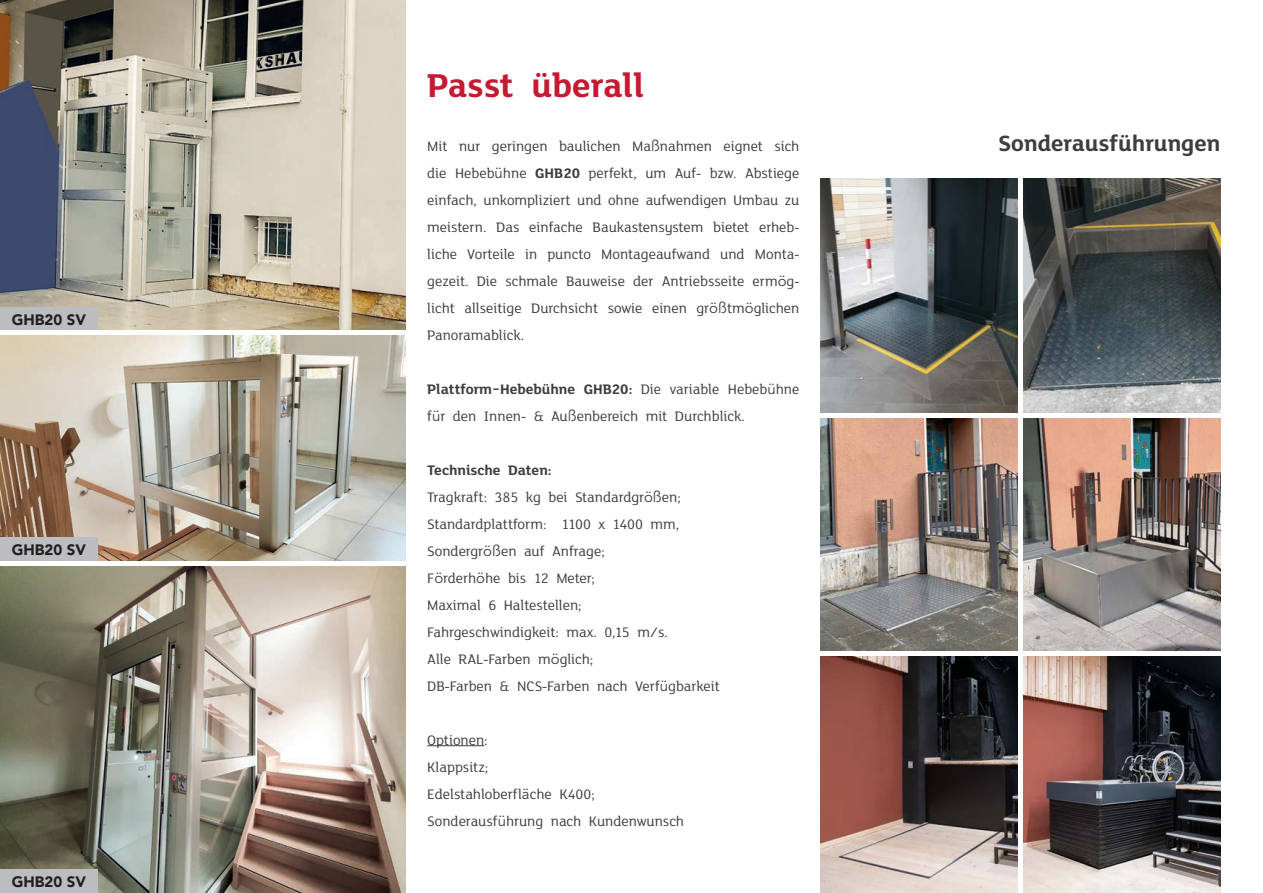
<style>
.page{position:relative;width:1263px;height:893px;background:#fff}
.page>*{position:absolute;margin:0;border:0;box-sizing:border-box;transform-origin:0 0}
.t1{font:700 36px "FS Lola";color:#c61a32}
.t2{font:700 24px "FS Lola";color:#3e3e3f}
.t3{font:15px/27px "FS Lola";color:#3e3e3f;text-align:justify}
.t4{font:900 15px "Avenir LT Std";color:#231f20}
.t5{font:700 15px "FS Lola";color:#3e3e3f}
.s1{font-family:"Avenir LT Std"}
.s2{font-weight:700}
</style>
<div class="page">
<img style="left:0;top:0;width:406px;height:893px">
<img style="left:821px;top:179px;width:399px;height:714px">
<hr style="left:427px;top:745px;width:57px;height:1px;background:#3e3e3f">
<div style="left:0;top:870px;width:98px;height:23px;background:#bcbdc0"></div>
<div style="left:0;top:537px;width:98px;height:24px;background:#bcbdc0"></div>
<div style="left:0;top:307px;width:98px;height:24px;background:#bcbdc0"></div>
<div style="left:1018px;top:178px;width:5px;height:715px;background:#fff"></div>
<hr style="left:819px;top:414px;width:408px;height:4px;background:#fff">
<hr style="left:819px;top:652px;width:408px;height:4px;background:#fff">
<hr style="left:0;top:331px;width:407px;height:4px;background:#fff">
<hr style="left:0;top:561px;width:407px;height:4px;background:#fff">
<p class="t4" style="left:12px;top:310px;width:76px">GHB20 SV</p>
<p class="t4" style="left:12px;top:541px;width:76px">GHB20 SV</p>
<p class="t4" style="left:12px;top:873px;width:76px">GHB20 SV</p>
<p class="t1" style="left:427px;top:64px;width:219px">Passt überall</p>
<p class="t3" style="left:427px;top:133px;width:374px">Mit nur geringen baulichen Ma<span class="s1">ß</span>nahmen eignet sich die Hebeb<span class="s1">ü</span>hne <span class="s2">GHB20</span> perfekt, um Auf<span class="s1">-</span> bzw. Abstiege einfach, unkompliziert und ohne aufwendigen Umbau zu meistern. Das einfache Baukastensystem bietet erheb&shy;liche Vorteile in puncto Montageaufwand und Monta&shy;gezeit. Die schmale Bauweise der Antriebsseite erm<span class="s1">ö</span>g&shy;licht allseitige Durchsicht sowie einen gr<span class="s1">öß</span>tm<span class="s1">ö</span>glichen Panoramablick.</p>
<p class="t3" style="left:427px;top:376px;width:374px"><span class="s2">Plattform-Hebebühne GHB20:</span> Die variable Hebeb<span class="s1">ü</span>hne f<span class="s1">ü</span>r den Innen<span class="s1">-</span> &amp; Au<span class="s1">ß</span>enbereich mit Durchblick.</p>
<p class="t5" style="left:427px;top:461px;width:126px">Technische Daten:</p>
<p class="t3" style="left:427px;top:484px;width:255px">Tragkraft: 385 kg bei Standardgr<span class="s1">öß</span>en;</p>
<p class="t3" style="left:427px;top:511px;width:254px">Standardplattform: 1100 x 1400 mm,</p>
<p class="t3" style="left:427px;top:538px;width:179px">Sondergr<span class="s1">öß</span>en auf Anfrage;</p>
<p class="t3" style="left:427px;top:565px;width:169px">F<span class="s1">ö</span>rderh<span class="s1">ö</span>he bis 12 Meter;</p>
<p class="t3" style="left:427px;top:592px;width:156px">Maximal 6 Haltestellen;</p>
<p class="t3" style="left:427px;top:619px;width:242px">Fahrgeschwindigkeit: max. 0,15 m/s.</p>
<p class="t3" style="left:427px;top:646px;width:168px">Alle RAL<span class="s1">-</span>Farben m<span class="s1">ö</span>glich;</p>
<p class="t3" style="left:427px;top:673px;width:294px">DB<span class="s1">-</span>Farben &amp; NCS<span class="s1">-</span>Farben nach Verf<span class="s1">ü</span>gbarkeit</p>
<p class="t3" style="left:427px;top:727px;width:62px">Optionen:</p>
<p class="t3" style="left:427px;top:754px;width:62px">Klappsitz;</p>
<p class="t3" style="left:427px;top:781px;width:169px">Edelstahloberfl<span class="s1">ä</span>che K400;</p>
<p class="t3" style="left:427px;top:808px;width:258px">Sonderausf<span class="s1">ü</span>hrung nach Kundenwunsch</p>
<p class="t2" style="left:998px;top:129px;width:224px">Sonderausführungen</p>
</div>
